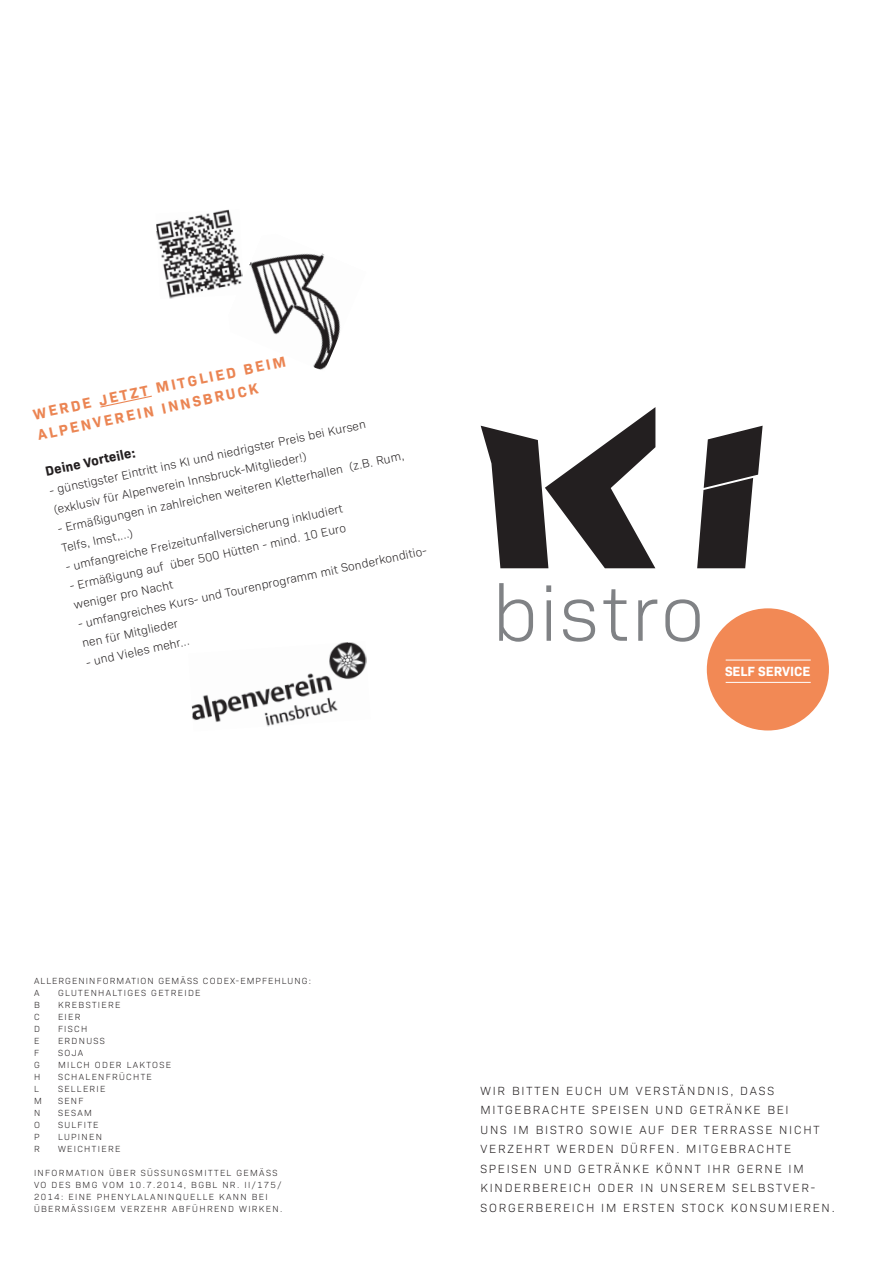
<style>
.page{position:relative;width:893px;height:1263px;background:#fff}
.page>*{position:absolute;margin:0;border:0;box-sizing:border-box;transform-origin:0 0}
.t1{font:300 78.9px "Bio Sans";color:#808285}
.t2{font:700 15px/21px "Bio Sans";color:#eb8553}
.t3{font:700 13.5px "Bio Sans";color:#231f20}
.t4{font:700 13.5px "Bio Sans";color:#fff}
.t5{font:300 12px/19.5px "Bio Sans";letter-spacing:.15em;color:#231f20}
.t6{font:300 9px/12px "Bio Sans";letter-spacing:.15em;color:#231f20}
.t7{font:300 9px/12px "Bio Sans";letter-spacing:.125em;color:#231f20}
</style>
<div class="page">
<svg style="left:697px;top:426px;width:66px;height:142px"></svg>
<svg style="left:481px;top:407px;width:174px;height:161px"></svg>
<div style="left:707px;top:608px;width:122px;height:122px;background:#f28955;border-radius:50%"></div>
<hr style="left:726px;top:682px;width:85px;height:1px;background:#fff">
<hr style="left:726px;top:659px;width:85px;height:1px;background:#fff">
<svg style="left:100px;top:395px;width:52px;height:13px"></svg>
<img style="left:249px;top:253px;width:92px;height:117px">
<img style="left:156px;top:209px;width:87px;height:90px">
<img style="left:191px;top:642px;width:176px;height:85px">
<p class="t2" style="left:31px;top:403px;width:259px;rotate:-12deg">WERDE JETZT MITGLIED BEIM<br>ALPENVEREIN INNSBRUCK</p>
<p class="t3" style="left:43px;top:461px;width:93px;rotate:-12deg">DEINE VORTEILE:</p>
<p class="t5" style="left:48px;top:480px;width:326px;rotate:-12deg">- GÜNSTIGSTEREINTRITT INS KI UND NIEDRIGSTERPREIS BEI KURSEN (EXKLUSIV FÜRALPENVEREIN INNSBRUCK-MITGLIEDER!)</p>
<p class="t5" style="left:56px;top:518px;width:355px;rotate:-12deg">- ERMÄßIGUNGEN IN ZAHLREICHEN WEITEREN KLETTERHALLEN (Z.B. RUM,<br>TELFS, IMST,...)</p>
<p class="t5" style="left:64px;top:557px;width:286px;rotate:-12deg">- UMFANGREICHE FREIZEITUNFALLVERSICHERUNG INKLUDIERT</p>
<p class="t5" style="left:68px;top:576px;width:284px;rotate:-12deg">- ERMÄßIGUNG AUF ÜBER500 HÜTTEN - MIND. 10 EURO<br>WENIGERPRO NACHT</p>
<p class="t5" style="left:76px;top:614px;width:359px;rotate:-12deg">- UMFANGREICHES KURS- UND TOURENPROGRAMM MIT SONDERKONDITIO-<br>NEN FÜRMITGLIEDER</p>
<p class="t5" style="left:84px;top:652px;width:107px;rotate:-12deg">- UND VIELES MEHR...</p>
<h1 class="t1" style="left:492px;top:556px;width:214px">BISTRO</h1>
<p class="t4" style="left:725px;top:661px;width:87px">SELF SERVICE</p>
<p class="t7" style="left:34px;top:974px;width:279px">ALLERGENINFORMATION GEMÄSS CODEX-EMPFEHLUNG:<br>A G</p>
<p class="t6" style="left:65px;top:986px;width:137px">LUTENHALTIGES GETREIDE</p>
<p class="t6" style="left:34px;top:998px;width:7px">B</p>
<p class="t6" style="left:58px;top:998px;width:64px">KREBS TIERE</p>
<p class="t6" style="left:34px;top:1010px;width:19px">C E</p>
<p class="t6" style="left:65px;top:1010px;width:17px">IER</p>
<p class="t6" style="left:34px;top:1022px;width:11px">DF</p>
<p class="t6" style="left:64px;top:1022px;width:25px">ISCH</p>
<p class="t6" style="left:34px;top:1034px;width:11px">EE</p>
<p class="t6" style="left:65px;top:1034px;width:36px">RDNUSS</p>
<p class="t6" style="left:34px;top:1046px;width:4px">F</p>
<p class="t6" style="left:58px;top:1046px;width:26px">SOJA</p>
<p class="t6" style="left:34px;top:1058px;width:12px">GM</p>
<p class="t6" style="left:67px;top:1058px;width:67px">ILCH ODER LAK</p>
<p class="t6" style="left:146px;top:1058px;width:26px">TOSE</p>
<p class="t6" style="left:34px;top:1070px;width:5px">H</p>
<p class="t6" style="left:58px;top:1070px;width:95px">SCHALENFRÜCHTE</p>
<p class="t6" style="left:34px;top:1082px;width:4px">L</p>
<p class="t6" style="left:58px;top:1082px;width:49px">SELLERIE</p>
<p class="t6" style="left:34px;top:1094px;width:6px">M</p>
<p class="t6" style="left:58px;top:1094px;width:27px">SENF</p>
<p class="t6" style="left:34px;top:1106px;width:5px">N</p>
<p class="t6" style="left:58px;top:1106px;width:35px">SESA M</p>
<p class="t6" style="left:34px;top:1118px;width:5px">O</p>
<p class="t6" style="left:58px;top:1118px;width:42px">SULFITE</p>
<p class="t6" style="left:34px;top:1130px;width:11px">PL</p>
<p class="t6" style="left:64px;top:1130px;width:39px">UPINEN</p>
<p class="t6" style="left:34px;top:1142px;width:5px">R</p>
<p class="t6" style="left:58px;top:1142px;width:64px">WEICHTIERE</p>
<p class="t6" style="left:34px;top:1166px;width:245px">I NFORMATION ÜBER SÜSSUNGSMITTEL GEMÄSS<br>VO DES BMG</p>
<p class="t6" style="left:34px;top:1178px;width:250px;text-indent:69px">VOM 10.7.2014, BGBL N R. II /175/<br>2014: EINE PHENYLALANINQUELLE KANN BEI<br>ÜBERMÄSSIGEM VERZEHR ABFÜHREND WIRKEN.</p>
<p class="t5" style="left:480px;top:1080px;width:310px">WIR BITTEN EUCH UM VERSTÄNDNIS, DASS<br>MITGEBRACHTE SPEISEN UND GETRÄNKE BEI<br>UNS IM BISTRO SOWIE AUF DER TERRASS</p>
<p class="t5" style="left:480px;top:1119px;width:340px;text-indent:285px">E NICHT<br>VERZEHRT WERDEN DÜRFEN. M ITGEBRACHTE<br>SPEISEN UND GETRÄNKE KÖNNT IHR GERNE IM<br>KINDERBEREICH ODER IN UNSEREM SELBS TVER-<br>SORGERBEREICH IM ERSTEN STOCK</p>
<p class="t5" style="left:731px;top:1197px;width:105px">KONSUMIEREN.</p>
</div>
